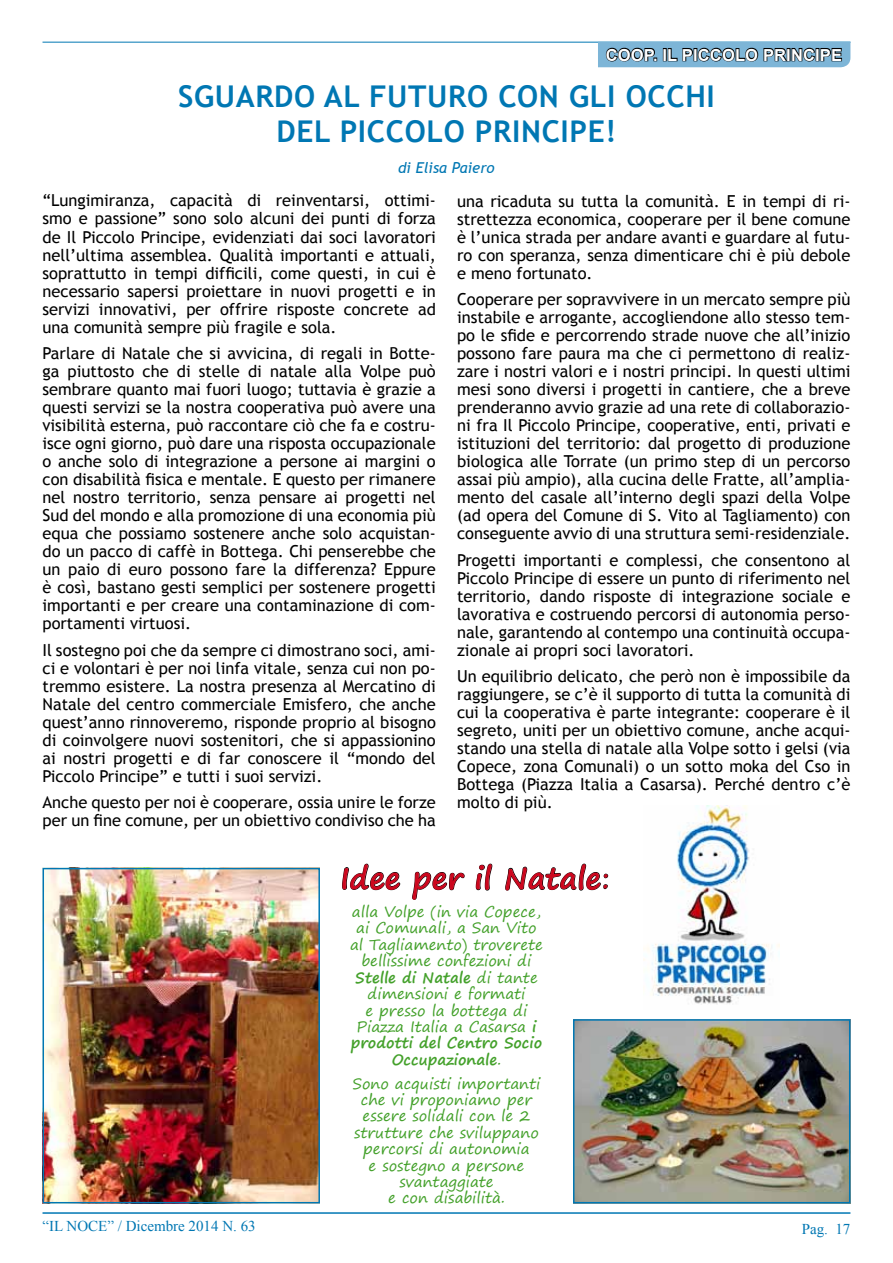
<style>
.page{position:relative;width:893px;height:1263px;background:#fff}
.page>*{position:absolute;margin:0;border:0;box-sizing:border-box;transform-origin:0 0}
.t1{font:700 30px/34.5px "Trebuchet MS";letter-spacing:.02em;color:#0077b3}
.t2{font:700 30px "Segoe Print";color:#cd071e}
.t3{font:16.5px/18px "Trebuchet MS";color:#000;text-align:justify}
.t4{font:700 16.5px "Arial";letter-spacing:.01em;color:#fff}
.t5{font:15px/16.4px "Segoe Print";color:#44a12b;text-align:center}
.t6{font:15px "Times New Roman";color:#0077b3}
.t7{font:italic 15px "Trebuchet MS";color:#0077b3}
.s1{font-weight:400}
.s2{font-weight:700}
</style>
<div class="page">
<hr style="left:43px;top:42px;width:807px;height:1px;background:#0077b3">
<hr style="left:43px;top:1212px;width:807px;height:2px;background:#0077b3">
<svg style="left:598px;top:42px;width:252px;height:25px;background:#5c869f"></svg>
<img style="left:46px;top:871px;width:271px;height:329px">
<div style="left:43px;top:868px;width:277px;height:335px;border:2px solid #0077b3"></div>
<img style="left:576px;top:1022px;width:271px;height:178px">
<div style="left:573px;top:1019px;width:277px;height:184px;border:2px solid #0077b3"></div>
<img style="left:644px;top:806px;width:136px;height:199px">
<svg style="left:342px;top:863px;width:58px;height:27px"></svg>
<svg style="left:412px;top:871px;width:53px;height:29px"></svg>
<svg style="left:476px;top:863px;width:17px;height:28px"></svg>
<svg style="left:505px;top:863px;width:103px;height:28px"></svg>
<p class="t4" style="left:606px;top:44px;width:238px">COOP. IL PICCOLO PRINCIPE</p>
<h1 class="t1" style="left:276px;top:79px;width:440px;text-indent:-98px">SGUARDO AL FUTURO CON GLI OCCHI<br>DEL</h1>
<h1 class="t1" style="left:340px;top:114px;width:278px">PICCOLO PRINCIPE!</h1>
<p class="t7" style="left:398px;top:159px;width:98px">di Elisa Paiero</p>
<p class="t3" style="left:43px;top:192px;width:395px">“Lungimiranza, capacità di reinventarsi, ottimi&shy;smo e passione” sono solo alcuni dei punti di forza de Il Piccolo Principe, evidenziati dai soci lavoratori nell’ultima assemblea. Qualità importanti e attuali, soprattutto in tempi difficili, come questi, in cui è necessario sapersi proiettare in nuovi progetti e in servizi innovativi, per offrire risposte concrete ad una comunità sempre più fragile e sola.</p>
<p class="t3" style="left:43px;top:344px;width:395px">Parlare di Natale che si avvicina, di regali in Botte&shy;ga piuttosto che di stelle di natale alla Volpe può sembrare quanto mai fuori luogo; tuttavia è grazie a questi servizi se la nostra cooperativa può avere una visibilità esterna, può raccontare ciò che fa e costru&shy;isce ogni giorno, può dare una risposta occupazionale o anche solo di integrazione a persone ai margini o con disabilità fisica e mentale. E questo per rimanere nel nostro territorio, senza pensare ai progetti nel Sud del mondo e alla promozione di una economia più equa che possiamo sostenere anche solo acquistan&shy;do un pacco di caffè in Bottega. Chi penserebbe che un paio di euro possono fare la differenza? Eppure è così, bastano gesti semplici per sostenere progetti importanti e per creare una contaminazione di com&shy;portamenti virtuosi.</p>
<p class="t3" style="left:43px;top:641px;width:395px">Il sostegno poi che da sempre ci dimostrano soci, ami&shy;ci e volontari è per noi linfa vitale, senza cui non po&shy;tremmo esistere. La nostra presenza al Mercatino di Natale del centro commerciale Emisfero, che anche quest’anno rinnoveremo, risponde proprio al bisogno di coinvolgere nuovi sostenitori, che si appassionino ai nostri progetti e di far conoscere il “mondo del Piccolo Principe” e tutti i suoi servizi.</p>
<p class="t3" style="left:43px;top:793px;width:395px">Anche questo per noi è cooperare, ossia unire le forze per un fine comune, per un obiettivo condiviso che ha</p>
<p class="t3" style="left:457px;top:192px;width:395px">una ricaduta su tutta la comunità. E in tempi di ri&shy;strettezza economica, cooperare per il bene comune è l’unica strada per andare avanti e guardare al futu&shy;ro con speranza, senza dimenticare chi è più debole e meno fortunato.</p>
<p class="t3" style="left:457px;top:290px;width:395px">Cooperare per sopravvivere in un mercato sempre più instabile e arrogante, accogliendone allo stesso tem&shy;po le sfide e percorrendo strade nuove che all’inizio possono fare paura ma che ci permettono di realiz&shy;zare i nostri valori e i nostri principi. In questi ultimi mesi sono diversi i progetti in cantiere, che a breve prenderanno avvio grazie ad una rete di collaborazio&shy;ni fra Il Piccolo Principe, cooperative, enti, privati e istituzioni del territorio: dal progetto di produzione biologica alle Torrate (un primo step di un percorso assai più ampio), alla cucina delle Fratte, all’amplia&shy;mento del casale all’interno degli spazi della Volpe (ad opera del Comune di S. Vito al Tagliamento) con conseguente avvio di una struttura semi-residenziale.</p>
<p class="t3" style="left:457px;top:551px;width:395px">Progetti importanti e complessi, che consentono al Piccolo Principe di essere un punto di riferimento nel territorio, dando risposte di integrazione sociale e lavorativa e costruendo percorsi di autonomia perso&shy;nale, garantendo al contempo una continuità occupa&shy;zionale ai propri soci lavoratori.</p>
<p class="t3" style="left:457px;top:667px;width:395px">Un equilibrio delicato, che però non è impossibile da raggiungere, se c’è il supporto di tutta la comunità di cui la cooperativa è parte integrante: cooperare è il segreto, uniti per un obiettivo comune, anche acqui&shy;stando una stella di natale alla Volpe sotto i gelsi (via Copece, zona Comunali) o un sotto moka del Cso in Bottega (Piazza Italia a Casarsa). Perché dentro c’è molto di più.</p>
<h1 class="t2" style="left:340px;top:851px;width:271px">Idee per il Natale<span class="s1">:</span></h1>
<p class="t5" style="left:350px;top:903px;width:194px">alla Volpe (in via Copece, ai Comunali, a San Vito al Tagliamento) troverete bellissime confezioni di<br><span class="s2">Stelle di Natale</span> di tante dimensioni e formati<br>e presso la bottega di<br>Piazza Italia a Casarsa <span class="s2">i prodotti del Centro Socio<br>Occupazionale</span>.</p>
<p class="t5" style="left:352px;top:1075px;width:190px">Sono acquisti importanti che vi proponiamo per essere solidali con le 2 strutture che sviluppano percorsi di autonomia<br>e sostegno a persone svantaggiate<br>e con disabilità.</p>
<p class="t6" style="left:43px;top:1216px;width:215px">“IL NOCE” / Dicembre 2014 N. 63</p>
<p class="t6" style="left:802px;top:1218px;width:50px">Pag. 17</p>
</div>
